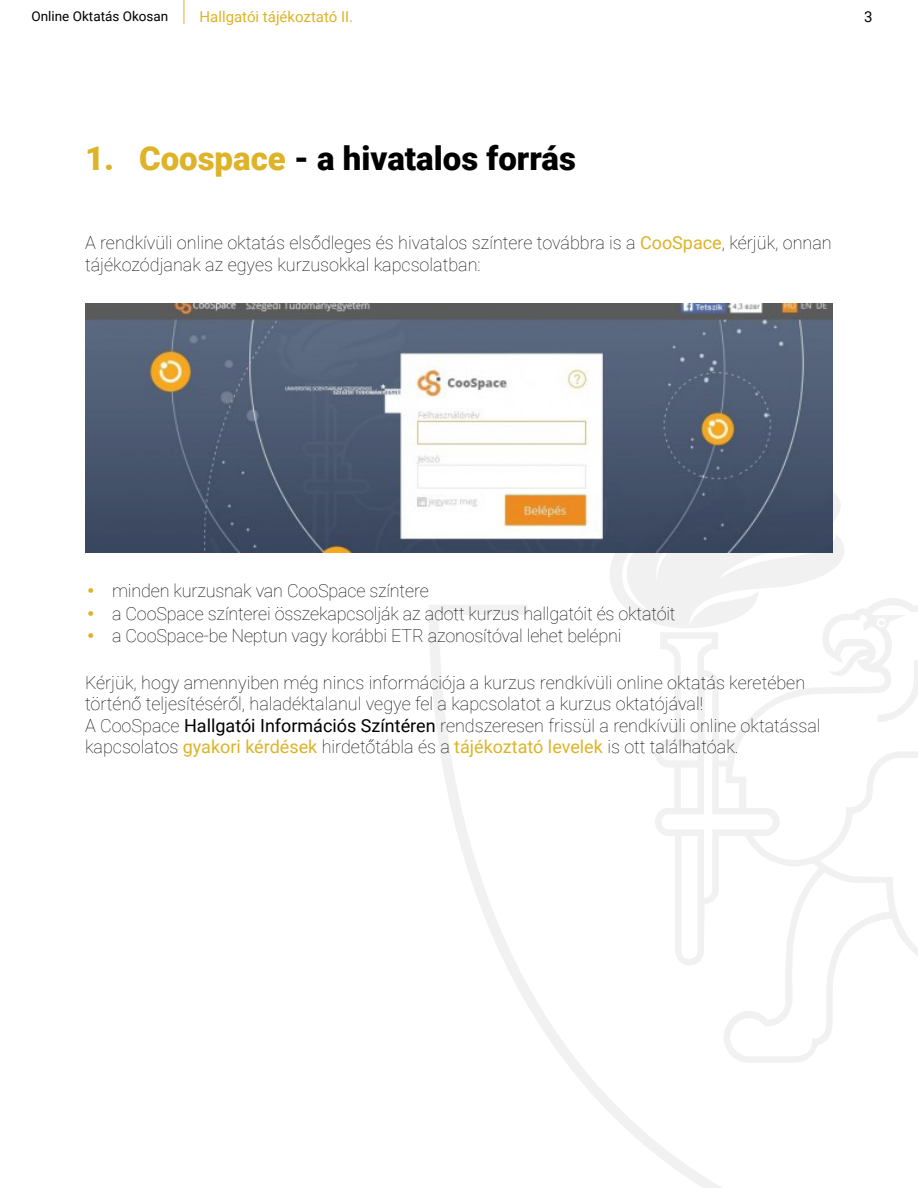
<style>
.page{position:relative;width:918px;height:1188px;background:#fff}
.page>*{position:absolute;margin:0;border:0;box-sizing:border-box;transform-origin:0 0}
.t1{font:900 33px "Roboto";color:#000}
.t2{font:100 18px/21.6px "Roboto";color:#000}
.t3{font:15px "Roboto";color:#ddb327}
.t4{font:15px "Roboto";color:#000}
.t5{font:13.5px "Roboto";color:#000}
.s1{color:#ddb327}
.s2{font-weight:400;color:#ddb327}
.s3{font-family:"Frutiger Next LTW1 G";font-weight:400;font-size:21px;color:#ddb327}
.s4{font-weight:400}
</style>
<div class="page">
<svg style="left:184px;top:0;width:1px;height:24px"></svg>
<svg style="left:610px;top:493px;width:234px;height:82px"></svg>
<svg style="left:429px;top:575px;width:489px;height:613px"></svg>
<img style="left:85px;top:304px;width:748px;height:249px">
<p class="t5" style="left:32px;top:7px;width:138px">Online Oktatás Okosan</p>
<p class="t3" style="left:200px;top:6px;width:155px">Hallgatói tájékoztató II.</p>
<p class="t4" style="left:864px;top:6px;width:10px">3</p>
<h1 class="t1" style="left:85px;top:135px;width:492px"><span class="s1">1. Coospace</span> - a hivatalos forrás</h1>
<p class="t2" style="left:85px;top:231px;width:748px">A rendkívüli online oktatás elsődleges és hivatalos színtere továbbra is a <span class="s2">CooSpace</span>, kérjük, onnan tájékozódjanak az egyes kurzusokkal kapcsolatban:</p>
<p class="t2" style="left:85px;top:579px;width:345px"><span class="s3">•</span> minden kurzusnak van CooSpace színtere</p>
<p class="t2" style="left:85px;top:602px;width:592px"><span class="s3">•</span> a CooSpace színterei összekapcsolják az adott kurzus hallgatóit és oktatóit</p>
<p class="t2" style="left:85px;top:624px;width:538px"><span class="s3">•</span> a CooSpace-be Neptun vagy korábbi ETR azonosítóval lehet belépni</p>
<p class="t2" style="left:85px;top:671px;width:737px">Kérjük, hogy amennyiben még nincs információja a kurzus rendkívüli online oktatás keretében történő teljesítéséről, haladéktalanul vegye fel a kapcsolatot a kurzus oktatójával!<br>A CooSpace <span class="s4">Hallgatói Információs Színtéren</span> rendszeresen frissül a rendkívüli online oktatással kapcsolatos <span class="s2">gyakori kérdések</span> hirdetőtábla és a <span class="s2">tájékoztató levelek</span> is ott találhatóak.</p>
</div>
